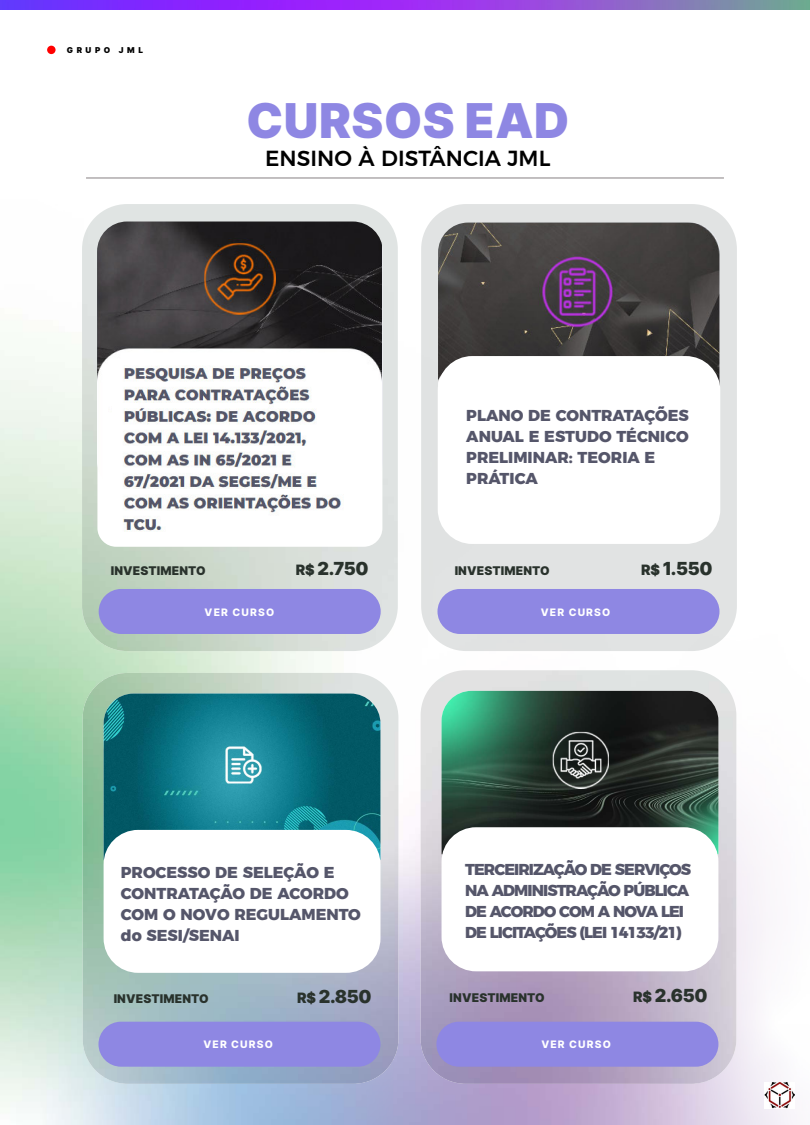
<style>
.page{position:relative;width:810px;height:1125px;background:#fff}
.page>*{position:absolute;margin:0;border:0;box-sizing:border-box;transform-origin:0 0}
.t1{font:900 48px "Inter";letter-spacing:.01em;color:#8e87e3}
.t2{font:500 21.75px "Montserrat";color:#000}
.t3{font:900 18px "Inter";color:#29322c}
.t4{font:800 15.75px/21px "Montserrat";letter-spacing:-.01em;color:#55566a}
.t5{font:800 15.75px/21px "Montserrat";letter-spacing:-.06em;color:#55566a}
.t6{font:900 12px "Inter";letter-spacing:.01em;color:#29322c}
.t7{font:800 10.35px "Inter";letter-spacing:.11em;color:#fff}
.t8{font:900 8.1px "Inter";letter-spacing:.435em;color:#000}
.s1{font-size:14.33px}
</style>
<div class="page">
<img style="left:0;top:9px;width:810px;height:169px">
<img style="left:393px;top:713px;width:50px;height:412px">
<img style="left:733px;top:712px;width:62px;height:413px">
<div style="left:47px;top:46px;width:9px;height:8px;background:#f00;border-radius:50%"></div>
<img style="left:764px;top:1082px;width:30px;height:26px">
<img style="left:0;top:0;width:810px;height:9px">
<hr style="left:86px;top:178px;width:638px;height:1px;background:#878183">
<img style="left:82px;top:204px;width:316px;height:447px">
<div style="left:97px;top:305px;width:285px;height:242px;background:#fff;border-radius:19px"></div>
<div style="left:99px;top:589px;width:282px;height:45px;background:#8e87e3;border-radius:22px"></div>
<img style="left:97px;top:222px;width:286px;height:269px">
<img style="left:112px;top:361px;width:237px;height:171px">
<div style="left:438px;top:589px;width:282px;height:45px;background:#8e87e3;border-radius:22px"></div>
<img style="left:438px;top:223px;width:282px;height:162px">
<div style="left:438px;top:356px;width:282px;height:188px;background:#fff;border-radius:34px"></div>
<img style="left:83px;top:673px;width:315px;height:411px">
<div style="left:98px;top:1022px;width:282px;height:45px;background:#8e87e3;border-radius:22px"></div>
<img style="left:104px;top:694px;width:276px;height:165px">
<img style="left:225px;top:745px;width:38px;height:39px">
<div style="left:104px;top:830px;width:276px;height:143px;background:#fff;border-radius:34px"></div>
<img style="left:421px;top:670px;width:315px;height:414px">
<img style="left:442px;top:691px;width:276px;height:163px">
<div style="left:442px;top:827px;width:276px;height:144px;background:#fff;border-radius:34px"></div>
<img style="left:552px;top:732px;width:57px;height:57px">
<div style="left:436px;top:1022px;width:282px;height:45px;background:#8e87e3;border-radius:22px"></div>
<p class="t8" style="left:67px;top:44px;width:78px">GRUPO JML</p>
<h1 class="t1" style="left:246px;top:85px;width:324px">CURSOS EAD</h1>
<h2 class="t2" style="left:265px;top:140px;width:287px">ENSINO À DISTÂNCIA JML</h2>
<p class="t4" style="left:466px;top:403px;width:224px">PLANO DE CONTRATAÇÕES<br>ANUAL E ESTUDO TÉCNICO<br>PRELIMINAR: TEORIA E<br>PRÁTICA</p>
<p class="t6" style="left:111px;top:562px;width:97px">INVESTIMENTO</p>
<p class="t3" style="left:296px;top:555px;width:74px"><span class="s1">R$</span> 2.750</p>
<p class="t7" style="left:205px;top:604px;width:71px">VER CURSO</p>
<p class="t6" style="left:455px;top:562px;width:97px">INVESTIMENTO</p>
<p class="t3" style="left:641px;top:555px;width:73px"><span class="s1">R$</span> 1.550</p>
<p class="t7" style="left:541px;top:604px;width:71px">VER CURSO</p>
<p class="t4" style="left:121px;top:861px;width:241px">PROCESSO DE SELEÇÃO E<br>CONTRATAÇÃO DE ACORDO<br>COM O NOVO REGULAMENTO do SESI/SENAI</p>
<p class="t5" style="left:465px;top:857px;width:228px">TERCEIRIZAÇÃO DE SERVIÇOS<br>NA ADMINISTRAÇÃO PÚBLICA<br>DE ACORDO COM A NOVA LEI<br>DE LICITAÇÕES (LEI 14133/21)</p>
<p class="t6" style="left:114px;top:989px;width:97px">INVESTIMENTO</p>
<p class="t3" style="left:297px;top:983px;width:76px"><span class="s1">R$</span> 2.850</p>
<p class="t6" style="left:450px;top:989px;width:97px">INVESTIMENTO</p>
<p class="t3" style="left:633px;top:983px;width:76px"><span class="s1">R$</span> 2.650</p>
<p class="t7" style="left:203px;top:1037px;width:71px">VER CURSO</p>
<p class="t7" style="left:541px;top:1037px;width:71px">VER CURSO</p>
</div>
